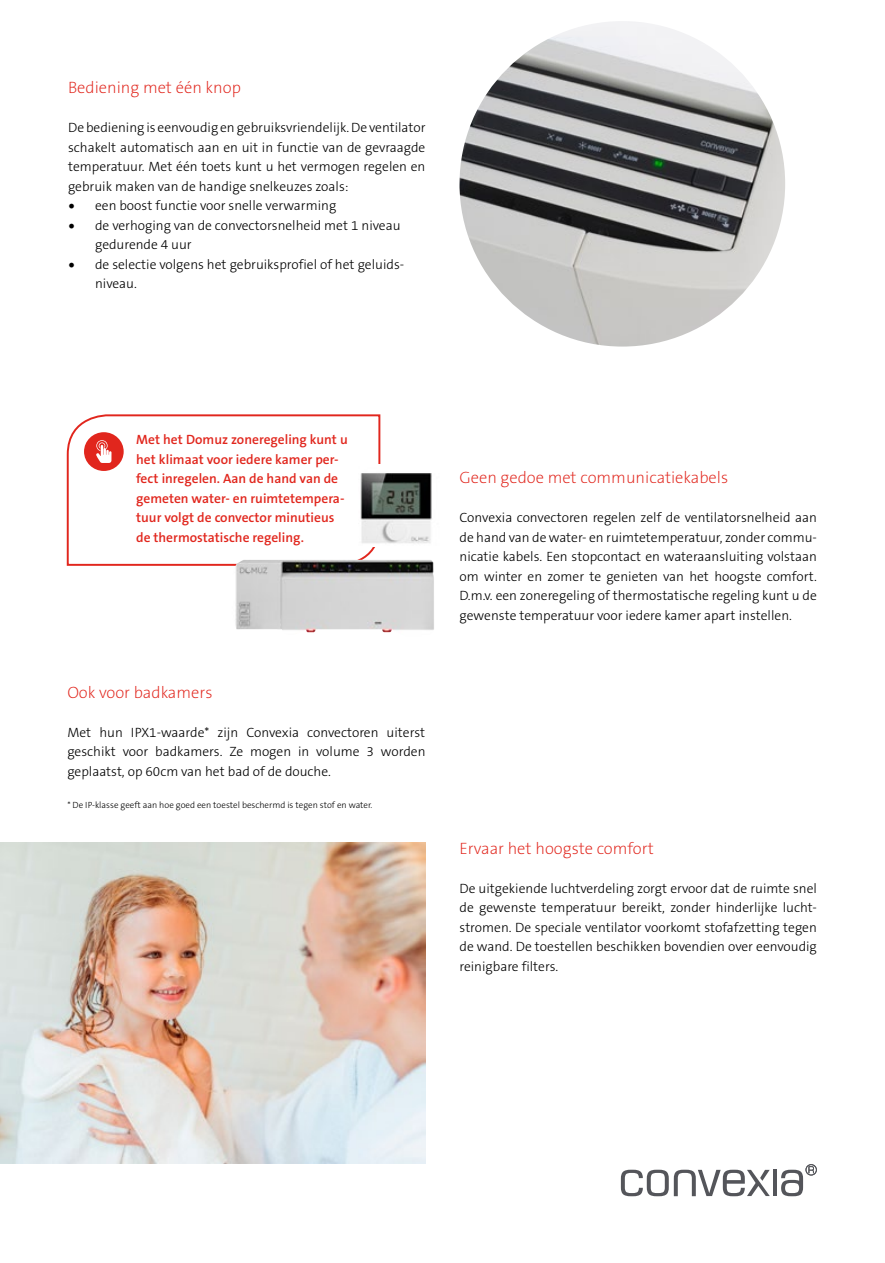
<style>
.page{position:relative;width:885px;height:1263px;background:#fff}
.page>*{position:absolute;margin:0;border:0;box-sizing:border-box;transform-origin:0 0}
.t1{font:200 16.5px "The Sans B2";color:#e1261d}
.t2{font:300 13.5px/19.5px "The Sans B3";color:#000;text-align:justify}
.t3{font:600 13.5px/19.5px "The Sans B6";color:#e1261d}
.t4{font:300 9px "The Sans B3";color:#000}
.s1{font-family:"Minion Pro";font-weight:400;font-size:18px}
</style>
<div class="page">
<svg style="left:66px;top:414px;width:315px;height:152px"></svg>
<img style="left:227px;top:560px;width:207px;height:73px">
<img style="left:340px;top:464px;width:92px;height:83px">
<img style="left:0;top:842px;width:425px;height:321px">
<svg style="left:773px;top:1170px;width:3px;height:26px"></svg>
<svg style="left:781px;top:1164px;width:35px;height:32px"></svg>
<svg style="left:620px;top:1170px;width:149px;height:26px"></svg>
<img style="left:459px;top:21px;width:326px;height:326px;border-radius:163px">
<div style="left:84px;top:432px;width:40px;height:39px;background:#e1261d;border-radius:50%"></div>
<svg style="left:96px;top:440px;width:15px;height:23px"></svg>
<p class="t1" style="left:68px;top:79px;width:174px">Bediening met één knop</p>
<p class="t2" style="left:68px;top:118px;width:359px">De bediening is eenvoudig en gebruiksvriendelijk. De ventilator schakelt automatisch aan en uit in functie van de gevraagde temperatuur. Met één toets kunt u het vermogen regelen en gebruik maken van de handige snelkeuzes zoals:</p>
<p class="t2" style="left:68px;top:196px;width:270px"><span class="s1">•</span> een boost functie voor snelle verwarming</p>
<p class="t2" style="left:95px;top:216px;width:307px;text-indent:-27px"><span class="s1">•</span> de verhoging van de convectorsnelheid met 1 niveau gedurende 4 uur</p>
<p class="t2" style="left:95px;top:255px;width:310px;text-indent:-27px"><span class="s1">•</span> de selectie volgens het gebruiksprofiel of het geluids&shy;niveau.</p>
<p class="t3" style="left:136px;top:430px;width:213px">Met het Domuz zoneregeling kunt u het klimaat voor iedere kamer per&shy;fect inregelen. Aan de hand van de gemeten water- en ruimtetempera&shy;tuur volgt de convector minutieus de thermostatische regeling.</p>
<p class="t1" style="left:67px;top:683px;width:147px">Ook voor badkamers</p>
<p class="t2" style="left:67px;top:723px;width:359px">Met hun IPX1-waarde* zijn Convexia convectoren uiterst geschikt voor badkamers. Ze mogen in volume 3 worden geplaatst, op 60cm van het bad of de douche.</p>
<p class="t4" style="left:67px;top:800px;width:306px">* De IP-klasse geeft aan hoe goed een toestel beschermd is tegen stof en water.</p>
<p class="t1" style="left:459px;top:469px;width:270px">Geen gedoe met communicatiekabels</p>
<p class="t2" style="left:459px;top:508px;width:359px">Convexia convectoren regelen zelf de ventilatorsnelheid aan de hand van de water- en ruimtetemperatuur, zonder commu&shy;nicatie kabels. Een stopcontact en wateraansluiting volstaan om winter en zomer te genieten van het hoogste comfort.<br>D.m.v. een zoneregeling of thermostatische regeling kunt u de gewenste temperatuur voor iedere kamer apart instellen.</p>
<p class="t1" style="left:459px;top:839px;width:196px">Ervaar het hoogste comfort</p>
<p class="t2" style="left:459px;top:879px;width:359px">De uitgekiende luchtverdeling zorgt ervoor dat de ruimte snel de gewenste temperatuur bereikt, zonder hinderlijke lucht&shy;stromen. De speciale ventilator voorkomt stofafzetting tegen de wand. De toestellen beschikken bovendien over eenvoudig reinigbare filters.</p>
</div>
